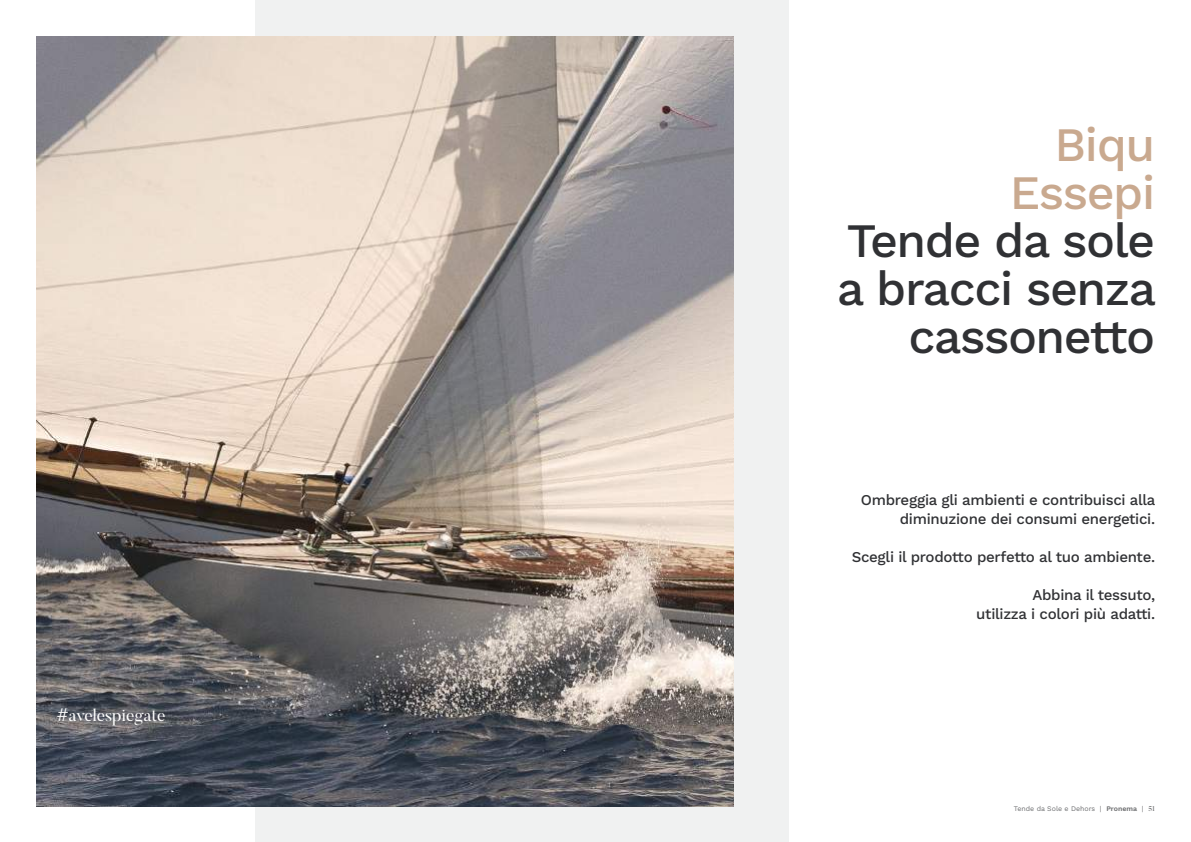
<style>
.page{position:relative;width:1191px;height:842px;background:#fff}
.page>*{position:absolute;margin:0;border:0;box-sizing:border-box;transform-origin:0 0}
.t1{font:500 48px/48px "Work Sans";letter-spacing:-.03em;color:#303134;text-align:right}
.t2{font:500 48px/48px "Work Sans";letter-spacing:-.03em;color:#c9a98f;text-align:right}
.t3{font:17px "Butler";color:#fff}
.t4{font:500 15px/19px "Work Sans";letter-spacing:-.02em;color:#303134;text-align:right}
.t5{font:7px "Work Sans";color:#6d6e70}
.s1{font-weight:600}
.s2{font-family:"Butler";font-weight:500}
</style>
<div class="page">
<div style="left:256px;top:0;width:533px;height:842px;background:#f0f1f1"></div>
<img style="left:36px;top:36px;width:698px;height:770px">
<p class="t3" style="left:57px;top:704px;width:110px">#avelespiegate</p>
<h1 class="t2" style="left:1009px;top:123px;width:147px">Biqu<br>Essepi</h1>
<h1 class="t1" style="left:837px;top:219px;width:320px">Tende da sole a bracci senza cassonetto</h1>
<p class="t4" style="left:861px;top:491px;width:296px">Ombreggia gli ambienti e contribuisci alla diminuzione dei consumi energetici.</p>
<p class="t4" style="left:851px;top:548px;width:305px">Scegli il prodotto perfetto al tuo ambiente.</p>
<p class="t4" style="left:976px;top:586px;width:180px">Abbina il tessuto,<br>utilizza i colori più adatti.</p>
<p class="t5" style="left:1014px;top:804px;width:142px">Tende da Sole e Dehors | <span class="s1">Pronema</span> | <span class="s2">51</span></p>
</div>
